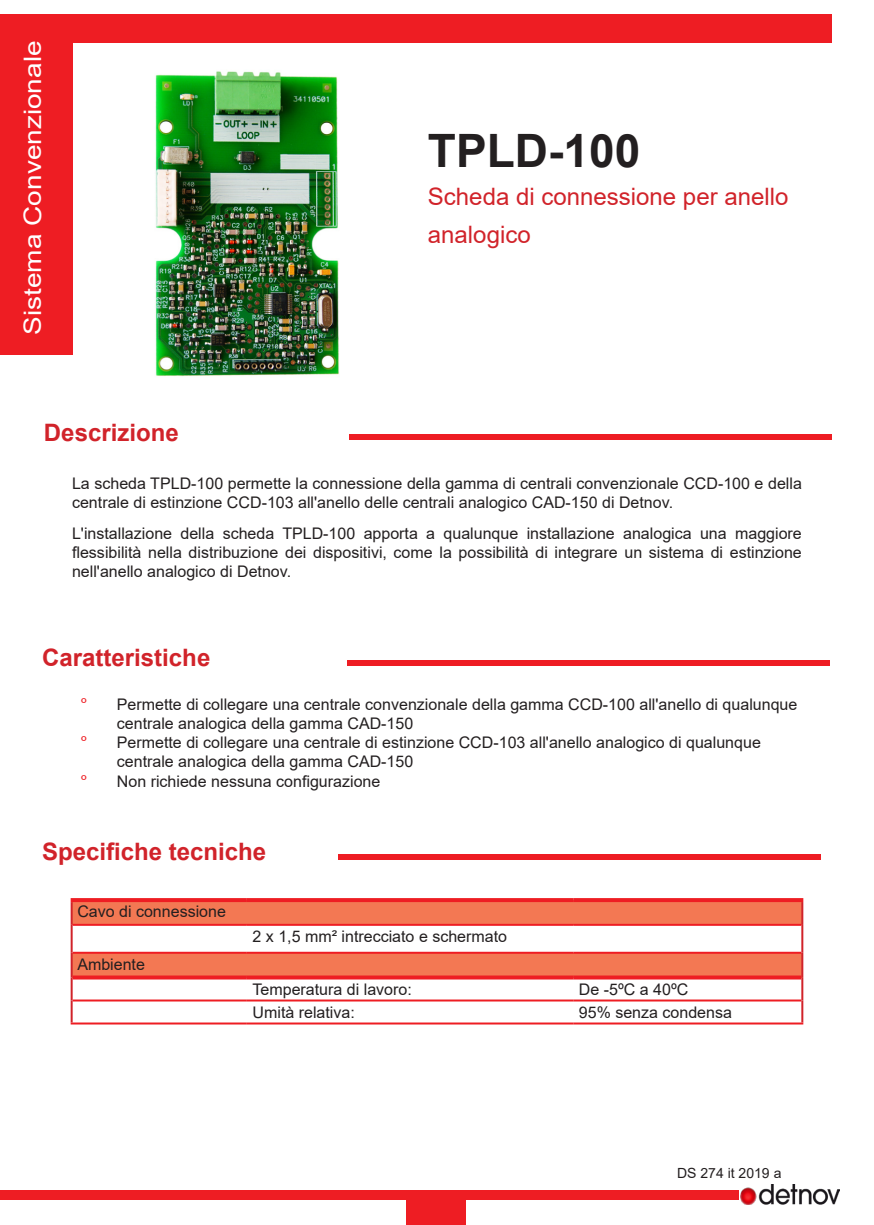
<style>
.page{position:relative;width:874px;height:1225px;background:#fff}
.page>*{position:absolute;margin:0;border:0;box-sizing:border-box;transform-origin:0 0}
.t1{font:700 46px "Arial";color:#231f20}
.t2{font:700 24px "Arial";color:#d1232a}
.t3{font:24px/38px "Arial";color:#d1232a}
.t4{font:24px "Arial";color:#fff;scale:1.16 1}
.t5{font:18px "Minion Pro";color:#ee1d23}
.t6{font:16px/19.2px "Arial";color:#231f20}
.t7{font:14px "Arial";color:#231f20}
</style>
<div class="page">
<div style="left:0;top:15px;width:831px;height:28px;background:#ee1d23"></div>
<div style="left:0;top:15px;width:73px;height:339px;background:#ee1d23"></div>
<div style="left:0;top:1189px;width:738px;height:10px;background:#ee1d23"></div>
<div style="left:406px;top:1199px;width:59px;height:26px;background:#ee1d23"></div>
<img style="left:740px;top:1184px;width:99px;height:20px">
<div style="left:349px;top:434px;width:482px;height:5px;background:#ee1d23"></div>
<div style="left:337px;top:853px;width:482px;height:6px;background:#ee1d23"></div>
<div style="left:72px;top:900px;width:729px;height:25px;background:#f37853"></div>
<div style="left:72px;top:952px;width:729px;height:25px;background:#f37853"></div>
<hr style="left:71px;top:925px;width:2px;height:27px;background:#d1232a">
<hr style="left:800px;top:925px;width:2px;height:27px;background:#d1232a">
<hr style="left:71px;top:952px;width:2px;height:25px;background:#d1232a">
<hr style="left:800px;top:952px;width:2px;height:25px;background:#d1232a">
<hr style="left:71px;top:977px;width:2px;height:23px;background:#d1232a">
<hr style="left:800px;top:977px;width:2px;height:23px;background:#d1232a">
<hr style="left:71px;top:1000px;width:2px;height:22px;background:#d1232a">
<hr style="left:800px;top:1000px;width:2px;height:22px;background:#d1232a">
<hr style="left:71px;top:902px;width:2px;height:23px;background:#d1232a">
<hr style="left:800px;top:902px;width:2px;height:23px;background:#d1232a">
<svg style="left:71px;top:898px;width:176px;height:4px"></svg>
<svg style="left:247px;top:898px;width:326px;height:4px"></svg>
<svg style="left:573px;top:898px;width:229px;height:4px"></svg>
<hr style="left:73px;top:924px;width:174px;height:2px;background:#ee1d23">
<hr style="left:247px;top:924px;width:326px;height:2px;background:#ee1d23">
<hr style="left:573px;top:924px;width:227px;height:2px;background:#ee1d23">
<svg style="left:73px;top:975px;width:174px;height:4px"></svg>
<svg style="left:247px;top:975px;width:326px;height:4px"></svg>
<svg style="left:573px;top:975px;width:227px;height:4px"></svg>
<hr style="left:73px;top:951px;width:174px;height:2px;background:#ee1d23">
<hr style="left:247px;top:951px;width:326px;height:2px;background:#ee1d23">
<hr style="left:573px;top:951px;width:227px;height:2px;background:#ee1d23">
<hr style="left:73px;top:999px;width:174px;height:2px;background:#ee1d23">
<hr style="left:247px;top:999px;width:326px;height:2px;background:#ee1d23">
<hr style="left:573px;top:999px;width:227px;height:2px;background:#ee1d23">
<hr style="left:71px;top:1022px;width:176px;height:2px;background:#ee1d23">
<hr style="left:247px;top:1022px;width:326px;height:2px;background:#ee1d23">
<hr style="left:573px;top:1022px;width:229px;height:2px;background:#ee1d23">
<img style="left:155px;top:71px;width:184px;height:305px">
<div style="left:347px;top:660px;width:482px;height:5px;background:#ee1d23"></div>
<h2 class="t4" style="left:16px;top:335px;width:255px;rotate:-90deg">Sistema Convenzionale</h2>
<p class="t2" style="left:44px;top:416px;width:136px">Descrizione</p>
<p class="t1" style="left:427px;top:119px;width:214px">TPLD-100</p>
<p class="t3" style="left:427px;top:178px;width:362px">Scheda di connessione per anello analogico</p>
<p class="t6" style="left:72px;top:474px;width:731px">La scheda TPLD-100 permette la connessione della gamma di centrali convenzionale CCD-100 e della centrale di estinzione CCD-103 all'anello delle centrali analogico CAD-150 di Detnov.</p>
<p class="t6" style="left:72px;top:523px;width:731px;text-align:justify">L'installazione della scheda TPLD-100 apporta a qualunque installazione analogica una maggiore flessibilità nella distribuzione dei dispositivi, come la possibilità di integrare un sistema di estinzione nell'anello analogico di Detnov.</p>
<p class="t2" style="left:42px;top:640px;width:170px">Caratteristiche</p>
<p class="t5" style="left:81px;top:692px;width:8px">°</p>
<p class="t6" style="left:117px;top:694px;width:681px">Permette di collegare una centrale convenzionale della gamma CCD-100 all'anello di qualunque centrale analogica della gamma CAD-150</p>
<p class="t5" style="left:81px;top:730px;width:8px">°</p>
<p class="t6" style="left:117px;top:733px;width:645px">Permette di collegare una centrale di estinzione CCD-103 all'anello analogico di qualunque centrale analogica della gamma CAD-150</p>
<p class="t5" style="left:81px;top:768px;width:8px">°</p>
<p class="t6" style="left:117px;top:771px;width:265px">Non richiede nessuna configurazione</p>
<p class="t2" style="left:42px;top:835px;width:226px">Specifiche tecniche</p>
<p class="t6" style="left:77px;top:902px;width:150px">Cavo di connessione</p>
<p class="t6" style="left:77px;top:954px;width:69px">Ambiente</p>
<p class="t6" style="left:252px;top:927px;width:256px">2 x 1,5 mm² intrecciato e schermato</p>
<p class="t6" style="left:252px;top:979px;width:161px">Temperatura di lavoro:</p>
<p class="t6" style="left:578px;top:979px;width:111px">De -5ºC a 40ºC</p>
<p class="t6" style="left:252px;top:1002px;width:104px">Umità relativa:</p>
<p class="t6" style="left:578px;top:1002px;width:154px">95% senza condensa</p>
<p class="t7" style="left:676px;top:1163px;width:106px">DS 274 it 2019 a</p>
</div>
